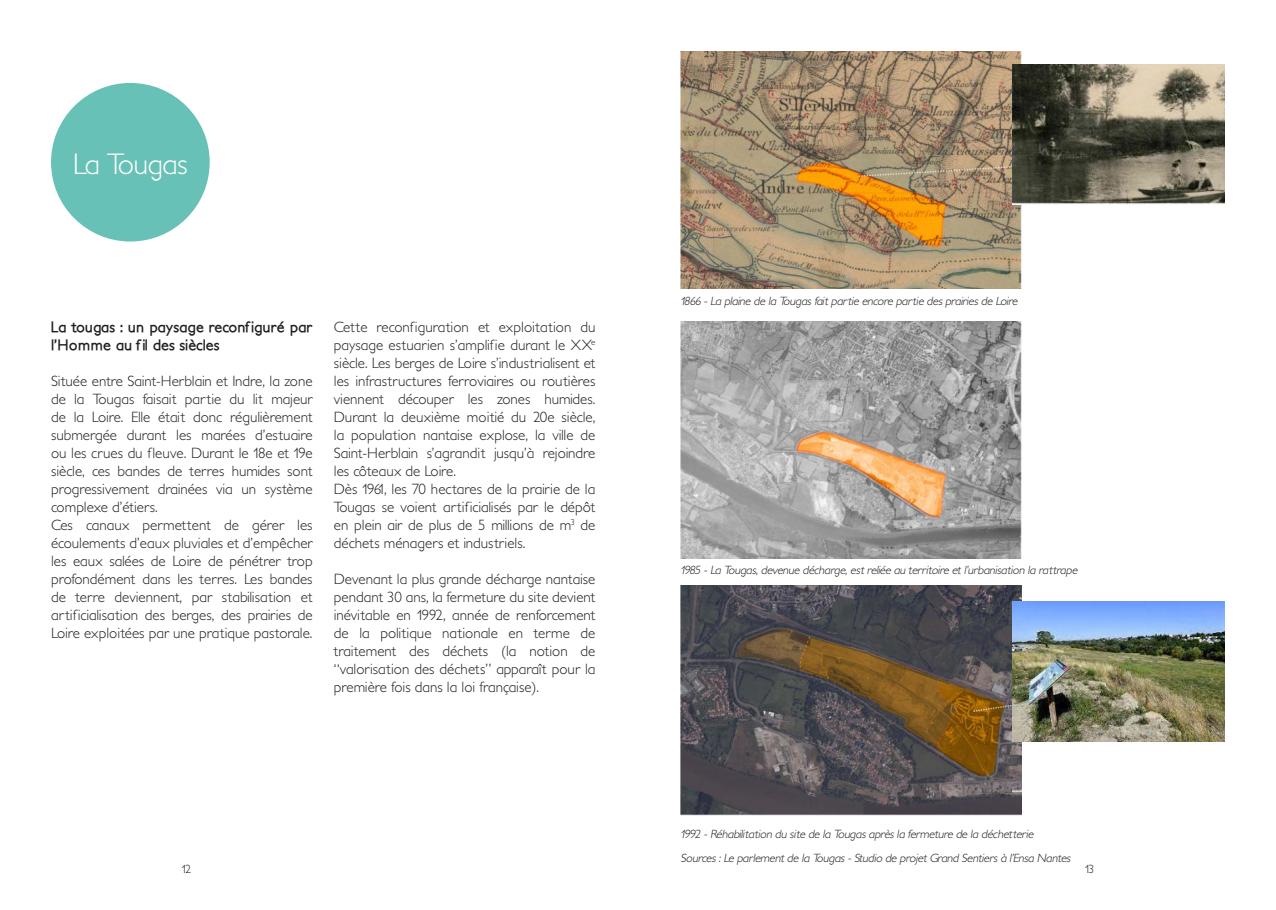
<style>
.page{position:relative;width:1276px;height:910px;background:#fff}
.page>*{position:absolute;margin:0;border:0;box-sizing:border-box;transform-origin:0 0}
.t1{font:300 30px "Petita";letter-spacing:-.02em;color:#fff}
.t2{font:300 15px/18px "Petita";color:#231f20}
.t3{font:700 15px/18px "Petita";color:#231f20}
.t4{font:italic 300 12px "Petita";color:#231f20}
.t5{font:300 12px "Petita";color:#231f20}
</style>
<div class="page">
<div style="left:51px;top:83px;width:159px;height:159px;background:#68c1b6;border-radius:50%"></div>
<img style="left:680px;top:51px;width:342px;height:238px">
<img style="left:680px;top:321px;width:342px;height:238px">
<img style="left:680px;top:586px;width:342px;height:230px">
<img style="left:1012px;top:65px;width:213px;height:139px">
<img style="left:1012px;top:602px;width:213px;height:139px">
<h1 class="t1" style="left:73px;top:146px;width:116px">La Tougas</h1>
<p class="t3" style="left:51px;top:319px;width:263px">La tougas : un paysage reconfiguré par l’Homme au fil des siècles</p>
<p class="t2" style="left:51px;top:373px;width:263px">Située entre Saint-Herblain et Indre, la zone de la Tougas faisait partie du lit majeur de la Loire. Elle était donc régulièrement submergée durant les marées d’estuaire ou les crues du fleuve. Durant le 18e et 19e siècle, ces bandes de terres humides sont progressivement drainées via un système complexe d’étiers.<br>Ces canaux permettent de gérer les écoulements d’eaux pluviales et d’empêcher les eaux salées de Loire de pénétrer trop profondément dans les terres. Les bandes de terre deviennent, par stabilisation et artificialisation des berges, des prairies de Loire exploitées par une pratique pastorale.</p>
<p class="t2" style="left:334px;top:318px;width:263px">Cette reconfiguration et exploitation du paysage estuarien s’amplifie durant le XX<sup>e </sup>siècle. Les berges de Loire s’industrialisent et les infrastructures ferroviaires ou routières viennent découper les zones humides.<br>Durant la deuxième moitié du 20e siècle, la population nantaise explose, la ville de Saint-Herblain s’agrandit jusqu’à rejoindre les côteaux de Loire.<br>Dès 1961, les 70 hectares de la prairie de la Tougas se voient artificialisés par le dépôt en plein air de plus de 5 millions de m<sup>3</sup> de déchets ménagers et industriels.</p>
<p class="t2" style="left:334px;top:570px;width:263px;text-align:justify">Devenant la plus grande décharge nantaise pendant 30 ans, la fermeture du site devient inévitable en 1992, année de renforcement de la politique nationale en terme de traitement des déchets (la notion de “valorisation des déchets” apparaît pour la première fois dans la loi française).</p>
<p class="t4" style="left:680px;top:294px;width:341px">1866 -La plaine de la Tougasfaitpartie encore partie desprairiesde Loire</p>
<p class="t4" style="left:680px;top:563px;width:401px">1985 -La Tougas,devenue décharge,estreliée au territoire etl’urbanisation la rattrape</p>
<p class="t4" style="left:680px;top:827px;width:357px">1992 -Réhabilitation du site de la Tougasaprèsla fermeture de la déchetterie</p>
<p class="t4" style="left:680px;top:851px;width:394px">Sources:Le parlementde la Tougas-Studio de projetGrand Sentiersà l’Ensa Nantes</p>
<p class="t5" style="left:182px;top:862px;width:11px">12</p>
<p class="t5" style="left:1085px;top:862px;width:11px">13</p>
</div>
